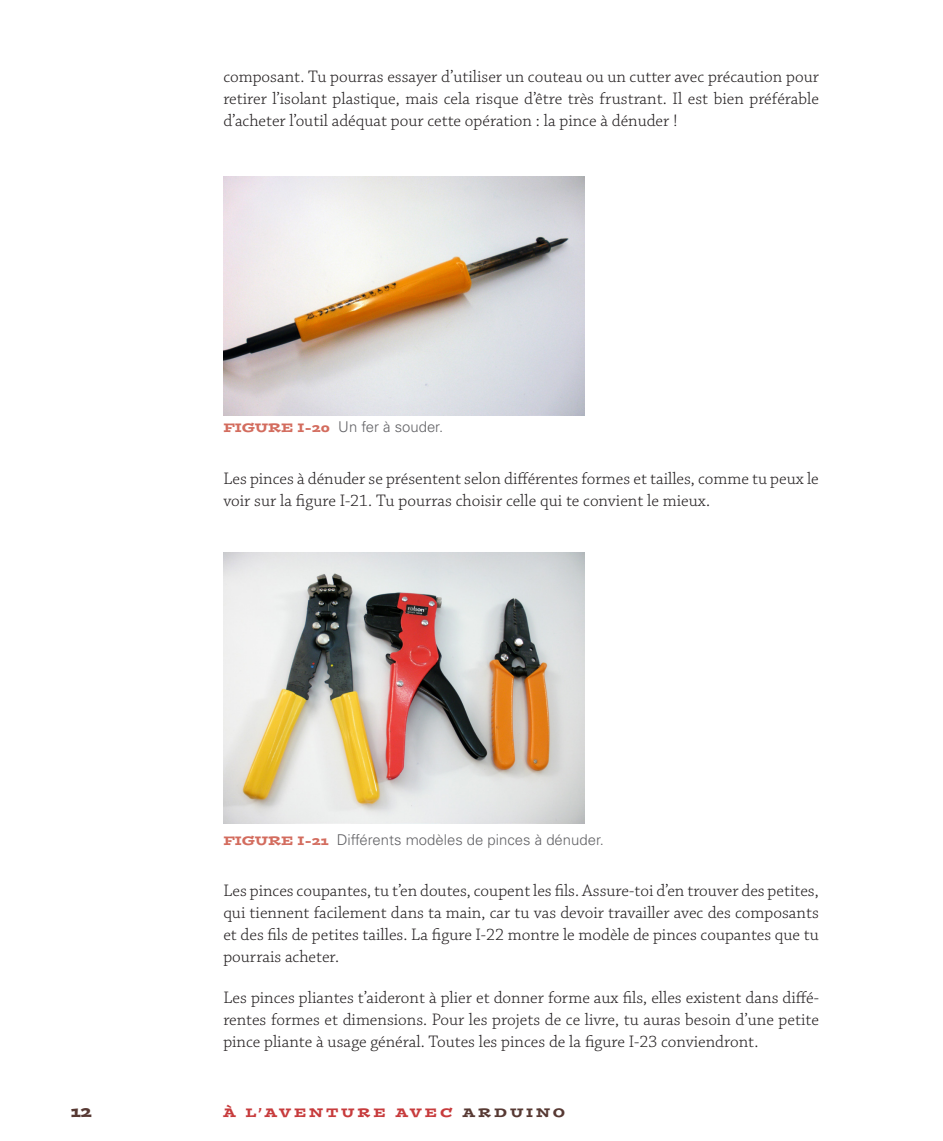
<style>
.page{position:relative;width:943px;height:1141px;background:#fff}
.page>*{position:absolute;margin:0;border:0;box-sizing:border-box;transform-origin:0 0}
.TexteCourant{font:300 17.5px/21.9px "Chaparral Pro";color:#231f20;text-align:justify}
.t1{font:15.75px "Postino Std";color:#573933}
.FigureLegende{font:300 14.88px "Univers LT Std";color:#636366}
.t2{font:12.25px "Postino Std";letter-spacing:.25em;color:#c73b3c}
.s1{font-family:"Postino Std";font-weight:400;font-size:12.25px;color:#d36c5e}
.s2{color:#573933}
</style>
<div class="page">
<img style="left:223px;top:177px;width:361px;height:238px">
<img style="left:223px;top:552px;width:361px;height:271px">
<p class="TexteCourant" style="left:223px;top:67px;width:597px">composant. Tu pourras essayer d’utiliser un couteau ou un cutter avec précaution pour retirer l’isolant plastique, mais cela risque d’être très frustrant. Il est bien préférable d’acheter l’outil adéquat pour cette opération : la pince à dénuder !</p>
<p class="FigureLegende" style="left:223px;top:418px;width:221px"><span class="s1">FIGURE I-20</span> Un fer à souder.</p>
<p class="TexteCourant" style="left:223px;top:468px;width:597px">Les pinces à dénuder se présentent selon différentes formes et tailles, comme tu peux le voir sur la figure I-21. Tu pourras choisir celle qui te convient le mieux.</p>
<p class="FigureLegende" style="left:223px;top:830px;width:382px"><span class="s1">FIGURE I-21</span> Différents modèles de pinces à dénuder.</p>
<p class="TexteCourant" style="left:223px;top:881px;width:597px">Les pinces coupantes, tu t’en doutes, coupent les fils. Assure-toi d’en trouver des petites, qui tiennent facilement dans ta main, car tu vas devoir travailler avec des composants et des fils de petites tailles. La figure I-22 montre le modèle de pinces coupantes que tu pourrais acheter.</p>
<p class="TexteCourant" style="left:223px;top:987px;width:597px">Les pinces pliantes t’aideront à plier et donner forme aux fils, elles existent dans diffé&shy;rentes formes et dimensions. Pour les projets de ce livre, tu auras besoin d’une petite pince pliante à usage général. Toutes les pinces de la figure I-23 conviendront.</p>
<p class="t1" style="left:71px;top:1101px;width:22px">12</p>
<p class="t2" style="left:223px;top:1104px;width:343px">À L’AVENTURE AVEC <span class="s2">ARDUINO</span></p>
</div>
